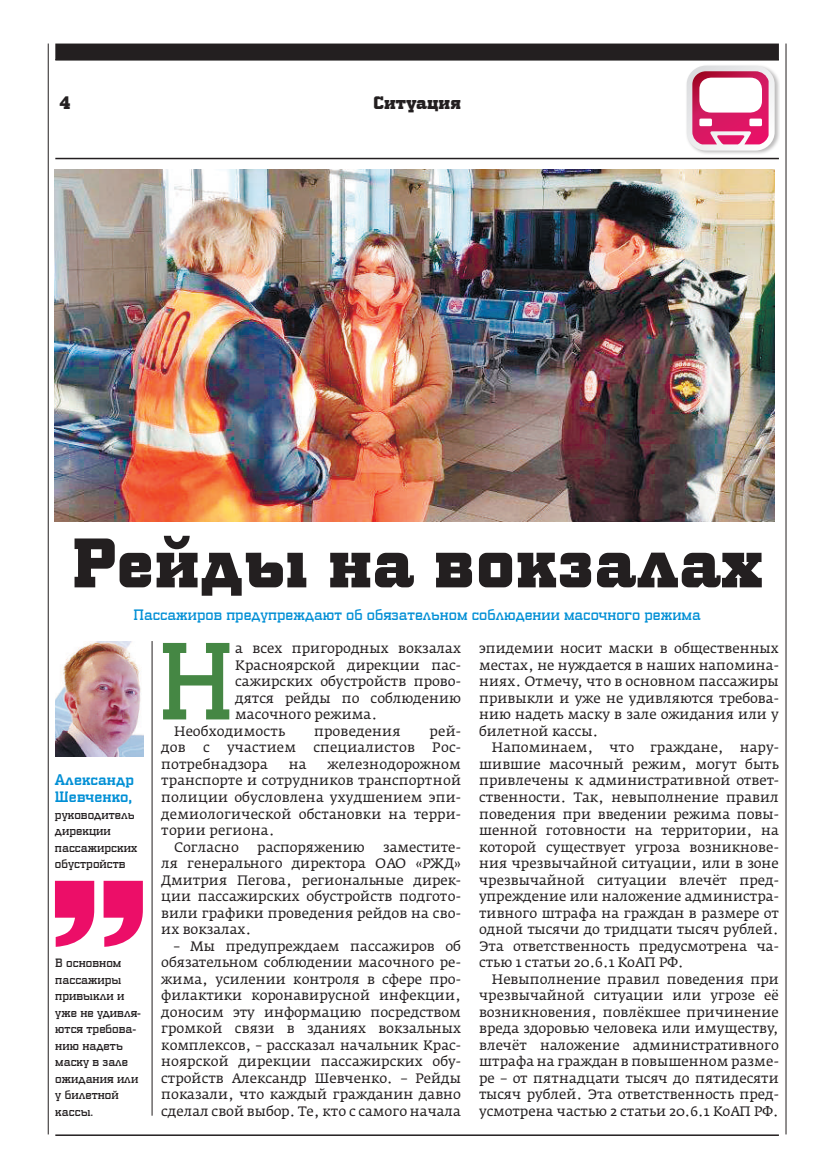
<style>
.page{position:relative;width:830px;height:1170px;background:#fff}
.page>*{position:absolute;margin:0;border:0;box-sizing:border-box;transform-origin:0 0}
.t1{font:108px "PF Synch Pro";color:#458744}
.t2{font:900 69px "PF Synch Pro";color:#231f20}
.t3{font:900 18px "PF Synch Pro";color:#231f20}
.t4{font:15px "PF Synch Pro";color:#008fd5}
.t5{font:500 15px/16.5px "PF Synch Pro";color:#008fd5}
.t6{font:13.5px/16.5px "Fedra Serif A Pro";color:#231f20;text-align:justify}
.t7{font:12px/16.5px "PF Synch Pro";color:#231f20}
</style>
<div class="page">
<hr style="left:55px;top:59px;width:723px;height:2px;background:#231f20">
<hr style="left:55px;top:1134px;width:723px;height:1px;background:#231f20">
<hr style="left:55px;top:158px;width:723px;height:1px;background:#231f20">
<hr style="left:48px;top:44px;width:1px;height:1090px;background:#231f20">
<hr style="left:785px;top:44px;width:1px;height:1090px;background:#231f20">
<div style="left:55px;top:44px;width:723px;height:16px;background:#231f20"></div>
<div style="left:685px;top:64px;width:94px;height:91px;background:#231f20;opacity:.3"></div>
<svg style="left:686px;top:66px;width:88px;height:85px"></svg>
<div style="left:699px;top:78px;width:62px;height:35px;background:#fff;border-radius:12px"></div>
<div style="left:749px;top:119px;width:12px;height:7px;background:#fff;border-radius:2px"></div>
<div style="left:699px;top:119px;width:12px;height:7px;background:#fff;border-radius:2px"></div>
<hr style="left:152px;top:641px;width:1px;height:474px;background:#231f20">
<img style="left:55px;top:641px;width:88px;height:115px">
<svg style="left:55px;top:880px;width:88px;height:66px"></svg>
<img style="left:55px;top:169px;width:719px;height:352px">
<h3 class="t3" style="left:60px;top:90px;width:12px">4</h3>
<h3 class="t3" style="left:373px;top:90px;width:89px">Ситуация</h3>
<h2 class="t2" style="left:72px;top:517px;width:691px">Рейды на вокзалах</h2>
<p class="t4" style="left:133px;top:606px;width:568px">Пассажиров предупреждают об обязательном соблюдении масочного режима</p>
<p class="t6" style="left:479px;top:640px;width:301px">эпидемии носит маски в общественных местах, не нуждается в наших напомина&shy;ниях. Отмечу, что в основном пассажиры привыкли и уже не удивляются требова&shy;нию надеть маску в зале ожидания или у билетной кассы.</p>
<p class="t6" style="left:479px;top:739px;width:301px;text-indent:13px">Напоминаем, что граждане, нару&shy;шившие масочный режим, могут быть привлечены к административной ответ&shy;ственности. Так, невыполнение правил поведения при введении режима повы&shy;шенной готовности на территории, на которой существует угроза возникнове&shy;ния чрезвычайной ситуации, или в зоне чрезвычайной ситуации влечёт пред&shy;упреждение или наложение администра&shy;тивного штрафа на граждан в размере от одной тысячи до тридцати тысяч рублей.<br>Эта ответственность предусмотрена ча&shy;стью 1 статьи 20.6.1 КоАП РФ.</p>
<p class="t6" style="left:479px;top:970px;width:301px;text-indent:13px">Невыполнение правил поведения при чрезвычайной ситуации или угрозе её возникновения, повлёкшее причинение вреда здоровью человека или имуществу, влечёт наложение административного штрафа на граждан в повышенном разме&shy;ре – от пятнадцати тысяч до пятидесяти тысяч рублей. Эта ответственность пред&shy;усмотрена частью 2 статьи 20.6.1 КоАП РФ.</p>
<h1 class="t1" style="left:158px;top:615px;width:78px">Н</h1>
<p class="t6" style="left:235px;top:640px;width:227px">а всех пригородных вокзалах</p>
<p class="t6" style="left:235px;top:657px;width:227px">Красноярской дирекции пас-</p>
<p class="t6" style="left:235px;top:673px;width:227px">сажирских обустройств прово-</p>
<p class="t6" style="left:235px;top:690px;width:227px">дятся рейды по соблюдению</p>
<p class="t6" style="left:235px;top:706px;width:144px">масочного режима.</p>
<p class="t6" style="left:174px;top:723px;width:113px">Необходимость</p>
<p class="t6" style="left:314px;top:723px;width:88px">проведения</p>
<p class="t6" style="left:429px;top:723px;width:33px">рей-</p>
<p class="t6" style="left:161px;top:739px;width:26px">дов</p>
<p class="t6" style="left:203px;top:739px;width:8px">с</p>
<p class="t6" style="left:227px;top:739px;width:70px">участием</p>
<p class="t6" style="left:313px;top:739px;width:103px">специалистов</p>
<p class="t6" style="left:432px;top:739px;width:30px">Рос-</p>
<p class="t6" style="left:161px;top:756px;width:108px">потребнадзора</p>
<p class="t6" style="left:288px;top:756px;width:19px">на</p>
<p class="t6" style="left:327px;top:756px;width:135px">железнодорожном</p>
<p class="t6" style="left:161px;top:772px;width:301px">транспорте и сотрудников транспортной</p>
<p class="t6" style="left:161px;top:789px;width:301px">полиции обусловлена ухудшением эпи-</p>
<p class="t6" style="left:161px;top:805px;width:301px">демиологической обстановки на терри-</p>
<p class="t6" style="left:161px;top:822px;width:115px">тории региона.</p>
<p class="t6" style="left:174px;top:838px;width:66px">Согласно</p>
<p class="t6" style="left:257px;top:838px;width:109px">распоряжению</p>
<p class="t5" style="left:55px;top:771px;width:81px">Александр<br>Шевченко,</p>
<p class="t7" style="left:55px;top:805px;width:84px">руководитель дирекции пассажирских обустройств</p>
<p class="t6" style="left:161px;top:838px;width:301px;text-indent:222px">заместите&shy;ля генерального директора ОАО «РЖД» Дмитрия Пегова, региональные дирек&shy;ции пассажирских обустройств подгото&shy;вили графики проведения рейдов на сво&shy;их вокзалах.</p>
<p class="t6" style="left:161px;top:937px;width:301px;text-indent:13px">‒ Мы предупреждаем пассажиров об обязательном соблюдении масочного ре&shy;жима, усилении контроля в сфере про&shy;филактики коронавирусной инфекции, доносим эту информацию посредством громкой связи в зданиях вокзальных комплексов, ‒ рассказал начальник Крас&shy;ноярской дирекции пассажирских обу&shy;стройств Александр Шевченко. – Рейды показали, что каждый гражданин давно сделал свой выбор. Те, кто с самого начала</p>
<p class="t7" style="left:55px;top:954px;width:87px">В основном пассажиры привыкли и уже не удивля&shy;ются требова&shy;нию надеть маску в зале ожидания или у билетной кассы.</p>
</div>
